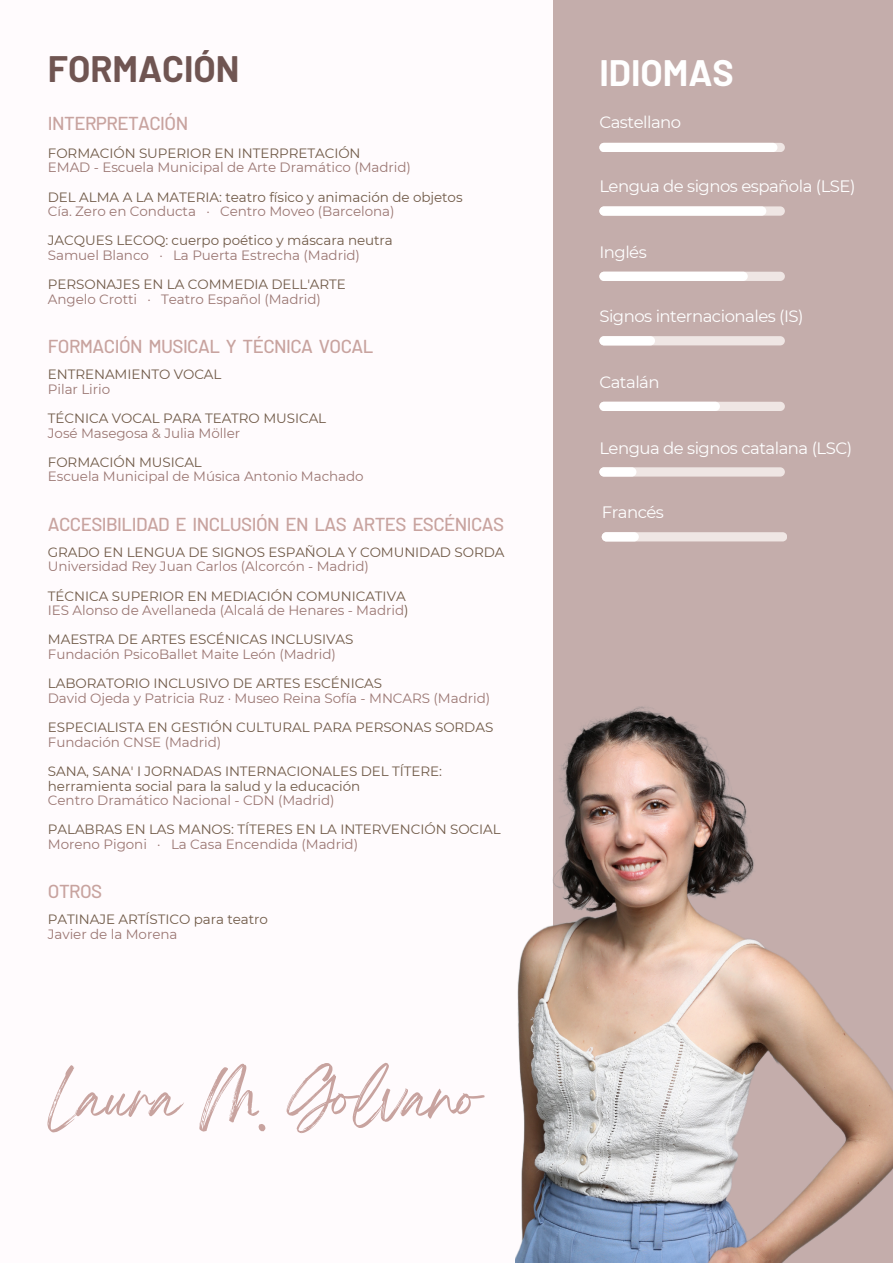
<style>
.page{position:relative;width:893px;height:1264px;background:#fff}
.page>*{position:absolute;margin:0;border:0;box-sizing:border-box;transform-origin:0 0}
.t1{font:51.3px "Breathing";letter-spacing:-.005em;color:#c8a39f}
.t2{font:700 36px "Barlow";color:#705552}
.t3{font:700 36px "Barlow";color:#fff}
.t4{font:500 18.75px "Barlow";letter-spacing:-.03em;color:#c8a39f}
.t5{font:16.5px "Montserrat";letter-spacing:-.03em;color:#fff}
.t6{font:13.5px/14.5px "Montserrat";letter-spacing:-.005em;color:#705a48}
.t7{font:13.5px "Montserrat";letter-spacing:-.005em;color:#9b7773}
.s1{color:#705a48}
</style>
<div class="page">
<div style="left:0;top:0;width:892px;height:1262px;background:#fffbfd"></div>
<div style="left:553px;top:0;width:339px;height:1262px;background:#c4adab"></div>
<div style="left:599px;top:143px;width:185px;height:9px;background:#efe6e4;border-radius:5px"></div>
<div style="left:599px;top:143px;width:178px;height:9px;background:#fff;border-radius:5px"></div>
<div style="left:599px;top:206px;width:185px;height:10px;background:#efe6e4;border-radius:5px"></div>
<div style="left:599px;top:206px;width:167px;height:10px;background:#fff;border-radius:5px"></div>
<div style="left:599px;top:272px;width:185px;height:9px;background:#efe6e4;border-radius:5px"></div>
<div style="left:599px;top:272px;width:148px;height:9px;background:#fff;border-radius:5px"></div>
<div style="left:599px;top:336px;width:185px;height:9px;background:#efe6e4;border-radius:5px"></div>
<div style="left:599px;top:336px;width:56px;height:9px;background:#fff;border-radius:5px"></div>
<div style="left:599px;top:402px;width:185px;height:9px;background:#efe6e4;border-radius:5px"></div>
<div style="left:599px;top:402px;width:121px;height:9px;background:#fff;border-radius:5px"></div>
<div style="left:599px;top:467px;width:185px;height:9px;background:#efe6e4;border-radius:5px"></div>
<div style="left:599px;top:467px;width:37px;height:9px;background:#fff;border-radius:5px"></div>
<div style="left:601px;top:532px;width:186px;height:9px;background:#efe6e4;border-radius:5px"></div>
<div style="left:601px;top:532px;width:37px;height:9px;background:#fff;border-radius:5px"></div>
<img style="left:516px;top:706px;width:376px;height:556px">
<p class="t2" style="left:48px;top:46px;width:193px">FORMACIÓN</p>
<p class="t4" style="left:48px;top:111px;width:142px">INTERPRETACIÓN</p>
<p class="t6" style="left:48px;top:146px;width:314px">FORMACIÓN SUPERIOR EN INTERPRETACIÓN</p>
<p class="t7" style="left:48px;top:159px;width:364px">EMAD - Escuela Municipal de Arte Dramático (Madrid)</p>
<p class="t6" style="left:48px;top:189px;width:416px">DEL ALMA A LA MATERIA: teatro físico y animación de objetos</p>
<p class="t7" style="left:48px;top:203px;width:348px">Cía. Zero en Conducta · Centro Moveo (Barcelona)</p>
<p class="t6" style="left:48px;top:233px;width:346px">JACQUES LECOQ: cuerpo poético y máscara neutra</p>
<p class="t7" style="left:48px;top:247px;width:313px">Samuel Blanco · La Puerta Estrecha (Madrid)</p>
<p class="t6" style="left:48px;top:277px;width:299px">PERSONAJES EN LA COMMEDIA DELL'ARTE</p>
<p class="t7" style="left:48px;top:291px;width:274px">Angelo Crotti · Teatro Español (Madrid)</p>
<p class="t4" style="left:48px;top:334px;width:327px">FORMACIÓN MUSICAL Y TÉCNICA VOCAL</p>
<p class="t6" style="left:48px;top:367px;width:175px">ENTRENAMIENTO VOCAL</p>
<p class="t7" style="left:48px;top:381px;width:64px">Pilar Lirio</p>
<p class="t6" style="left:48px;top:411px;width:280px">TÉCNICA VOCAL PARA TEATRO MUSICAL</p>
<p class="t7" style="left:48px;top:424px;width:194px">José Masegosa &amp; Julia Möller</p>
<p class="t6" style="left:48px;top:455px;width:155px">FORMACIÓN MUSICAL</p>
<p class="t7" style="left:48px;top:468px;width:317px">Escuela Municipal de Música Antonio Machado</p>
<p class="t4" style="left:48px;top:512px;width:458px">ACCESIBILIDAD E INCLUSIÓN EN LAS ARTES ESCÉNICAS</p>
<p class="t6" style="left:48px;top:544px;width:458px">GRADO EN LENGUA DE SIGNOS ESPAÑOLA Y COMUNIDAD SORDA</p>
<p class="t7" style="left:48px;top:558px;width:322px">Universidad Rey Juan Carlos (Alcorcón - Madrid)</p>
<p class="t6" style="left:48px;top:588px;width:359px">TÉCNICA SUPERIOR EN MEDIACIÓN COMUNICATIVA</p>
<p class="t7" style="left:48px;top:602px;width:362px">IES Alonso de Avellaneda (Alcalá de Henares - Madrid<span class="s1">)</span></p>
<p class="t6" style="left:48px;top:632px;width:307px">MAESTRA DE ARTES ESCÉNICAS INCLUSIVAS</p>
<p class="t7" style="left:48px;top:646px;width:289px">Fundación PsicoBallet Maite León (Madrid)</p>
<p class="t6" style="left:48px;top:676px;width:336px">LABORATORIO INCLUSIVO DE ARTES ESCÉNICAS</p>
<p class="t7" style="left:48px;top:689px;width:443px">David Ojeda y Patricia Ruz · Museo Reina Sofía - MNCARS (Madrid)</p>
<p class="t6" style="left:48px;top:720px;width:447px">ESPECIALISTA EN GESTIÓN CULTURAL PARA PERSONAS SORDAS</p>
<p class="t7" style="left:48px;top:733px;width:175px">Fundación CNSE (Madrid)</p>
<p class="t6" style="left:48px;top:763px;width:395px">SANA, SANA' I JORNADAS INTERNACIONALES DEL TÍTERE: herramienta social para la salud y la educación</p>
<p class="t7" style="left:48px;top:792px;width:288px">Centro Dramático Nacional - CDN (Madrid)</p>
<p class="t6" style="left:48px;top:822px;width:454px">PALABRAS EN LAS MANOS: TÍTERES EN LA INTERVENCIÓN SOCIAL</p>
<p class="t7" style="left:48px;top:836px;width:312px">Moreno Pigoni · La Casa Encendida (Madrid)</p>
<p class="t4" style="left:48px;top:879px;width:56px">OTROS</p>
<p class="t6" style="left:48px;top:912px;width:222px">PATINAJE ARTÍSTICO para teatro</p>
<p class="t7" style="left:48px;top:925px;width:131px">Javier de la Morena</p>
<p class="t1" style="left:48px;top:1082px;width:434px">Laura M. Golvano</p>
<p class="t3" style="left:599px;top:50px;width:136px">IDIOMAS</p>
<p class="t5" style="left:599px;top:112px;width:83px">Castellano</p>
<p class="t5" style="left:599px;top:176px;width:258px">Lengua de signos española (LSE)</p>
<p class="t5" style="left:599px;top:242px;width:49px">Inglés</p>
<p class="t5" style="left:599px;top:306px;width:206px">Signos internacionales (IS)</p>
<p class="t5" style="left:599px;top:371px;width:62px">Catalán</p>
<p class="t5" style="left:599px;top:438px;width:254px">Lengua de signos catalana (LSC)</p>
<p class="t5" style="left:601px;top:501px;width:64px">Francés</p>
</div>
